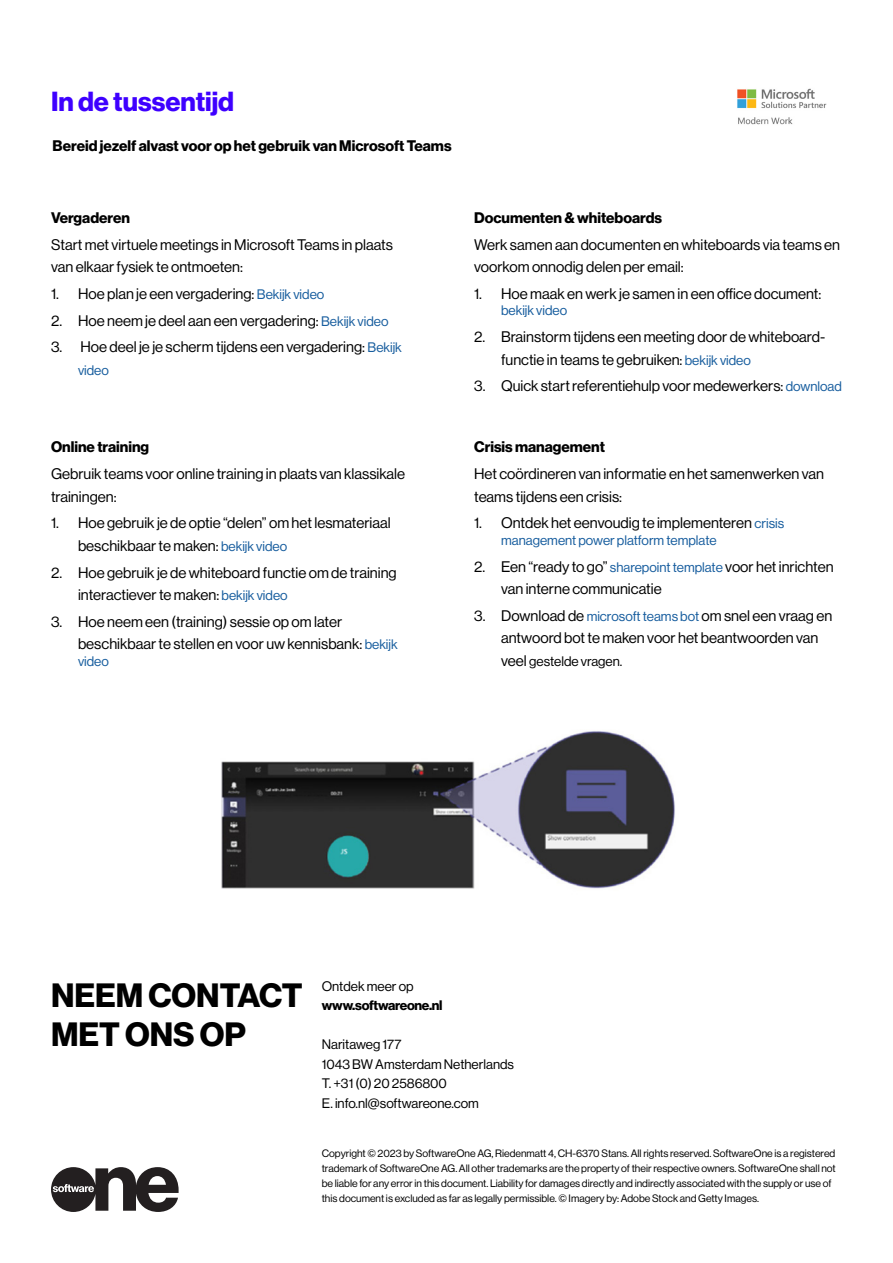
<style>
.page{position:relative;width:893px;height:1263px;background:#fff}
.page>*{position:absolute;margin:0;border:0;box-sizing:border-box;transform-origin:0 0}
.t1{font:700 33px/39.6px "Haas Grot Disp 75";color:#000}
.Headline{font:700 27px "Haas Grot Disp 75";color:#3e00ff}
.Body_Text{font:15px/22.5px "Haas Grot Disp 55 Roman";color:#000}
.Body_Text-2{font:700 15px "Haas Grot Disp 75";color:#000}
.t2{font:13.5px "Haas Grot Disp 55 Roman";color:#000}
.t3{font:13.5px "Haas Grot Disp 55 Roman";color:#175d9e}
.t4{font:700 13.5px "Haas Grot Disp 75";letter-spacing:-.025em;color:#000}
.Body_Text-3{font:10.5px/15px "Haas Grot Disp 55 Roman";color:#000}
.s1{font-size:13.5px;color:#175d9e}
.s2{font-size:15px}
</style>
<div class="page">
<svg style="left:51px;top:1167px;width:128px;height:45px"></svg>
<img style="left:737px;top:88px;width:90px;height:37px">
<img style="left:221px;top:731px;width:454px;height:158px">
<p class="Headline" style="left:51px;top:86px;width:185px">In de tussentijd</p>
<p class="Body_Text-2" style="left:53px;top:137px;width:401px">Bereid jezelf alvast voor op het gebruik van Microsoft Teams</p>
<p class="Body_Text-2" style="left:51px;top:209px;width:81px">Vergaderen</p>
<p class="Body_Text" style="left:51px;top:233px;width:344px">Start met virtuele meetings in Microsoft Teams in plaats van elkaar fysiek te ontmoeten:</p>
<p class="Body_Text" style="left:51px;top:282px;width:275px">1. Hoe plan je een vergadering: <span class="s1">Bekijk video</span></p>
<p class="Body_Text" style="left:51px;top:309px;width:339px">2. Hoe neem je deel aan een vergadering: <span class="s1">Bekijk video</span></p>
<p class="Body_Text" style="left:51px;top:336px;width:352px">3. Hoe deel je je scherm tijdens een vergadering: <span class="s1">Bekijk</span></p>
<p class="t3" style="left:78px;top:362px;width:32px">video</p>
<p class="Body_Text-2" style="left:51px;top:438px;width:100px">Online training</p>
<p class="Body_Text" style="left:51px;top:463px;width:356px">Gebruik teams voor online training in plaats van klassikale trainingen:</p>
<p class="Body_Text" style="left:78px;top:512px;width:314px;text-indent:-27px">1. Hoe gebruik je de optie “delen” om het lesmateriaal beschikbaar te maken: <span class="s1">bekijk video</span></p>
<p class="Body_Text" style="left:78px;top:561px;width:320px;text-indent:-27px">2. Hoe gebruik je de whiteboard functie om de training interactiever te maken: <span class="s1">bekijk video</span></p>
<p class="Body_Text" style="left:78px;top:610px;width:321px;text-indent:-27px">3. Hoe neem een (training) sessie op om later beschikbaar te stellen en voor uw kennisbank: <span class="s1">bekijk</span></p>
<p class="t3" style="left:78px;top:653px;width:32px">video</p>
<p class="Body_Text-2" style="left:474px;top:209px;width:190px">Documenten &amp; whiteboards</p>
<p class="Body_Text" style="left:474px;top:233px;width:368px">Werk samen aan documenten en whiteboards via teams en voorkom onnodig delen per email:</p>
<p class="Body_Text" style="left:474px;top:282px;width:349px">1. Hoe maak en werk je samen in een office document:</p>
<p class="t3" style="left:501px;top:303px;width:68px">bekijk video</p>
<p class="Body_Text" style="left:501px;top:326px;width:326px;text-indent:-27px">2. Brainstorm tijdens een meeting door de whiteboard&shy;functie in teams te gebruiken: <span class="s1">bekijk video</span></p>
<p class="Body_Text" style="left:474px;top:375px;width:369px">3. Quick start referentiehulp voor medewerkers: <span class="s1">download</span></p>
<p class="Body_Text-2" style="left:474px;top:438px;width:132px">Crisis management</p>
<p class="Body_Text" style="left:474px;top:463px;width:351px">Het coördineren van informatie en het samenwerken van teams tijdens een crisis:</p>
<p class="Body_Text" style="left:474px;top:512px;width:312px">1. Ontdek het eenvoudig te implementeren <span class="s1">crisis</span></p>
<p class="t3" style="left:501px;top:532px;width:217px">management power platform template</p>
<p class="Body_Text" style="left:501px;top:555px;width:334px;text-indent:-27px">2. Een “ready to go” <span class="s1">sharepoint template</span> voor het inrichten van interne communicatie</p>
<p class="Body_Text" style="left:501px;top:604px;width:333px;text-indent:-27px">3. Download de <span class="s1">microsoft teams bot</span> om snel een vraag en antwoord bot te maken voor het beantwoorden van</p>
<p class="t2" style="left:501px;top:653px;width:123px"><span class="s2">veel</span> gestelde vragen.</p>
<p class="t1" style="left:51px;top:976px;width:253px">NEEM CONTACT<br>MET ONS OP</p>
<p class="t2" style="left:322px;top:978px;width:93px">Ontdek meer op</p>
<p class="t4" style="left:322px;top:998px;width:122px">www.softwareone.nl</p>
<p class="t2" style="left:322px;top:1037px;width:81px">Naritaweg 177</p>
<p class="t2" style="left:322px;top:1056px;width:194px">1043 BW Amsterdam Netherlands</p>
<p class="t2" style="left:322px;top:1076px;width:127px">T. +31 (0) 20 2586800</p>
<p class="t2" style="left:322px;top:1095px;width:159px">E. info.nl@softwareone.com</p>
<p class="Body_Text-3" style="left:322px;top:1146px;width:516px">Copyright © 2023 by SoftwareOne AG, Riedenmatt 4, CH-6370 Stans. All rights reserved. SoftwareOne is a registered trademark of SoftwareOne AG. All other trademarks are the property of their respective owners. SoftwareOne shall not be liable for any error in this document. Liability for damages directly and indirectly associated with the supply or use of this document is excluded as far as legally permissible. © Imagery by: Adobe Stock and Getty Images.</p>
</div>
